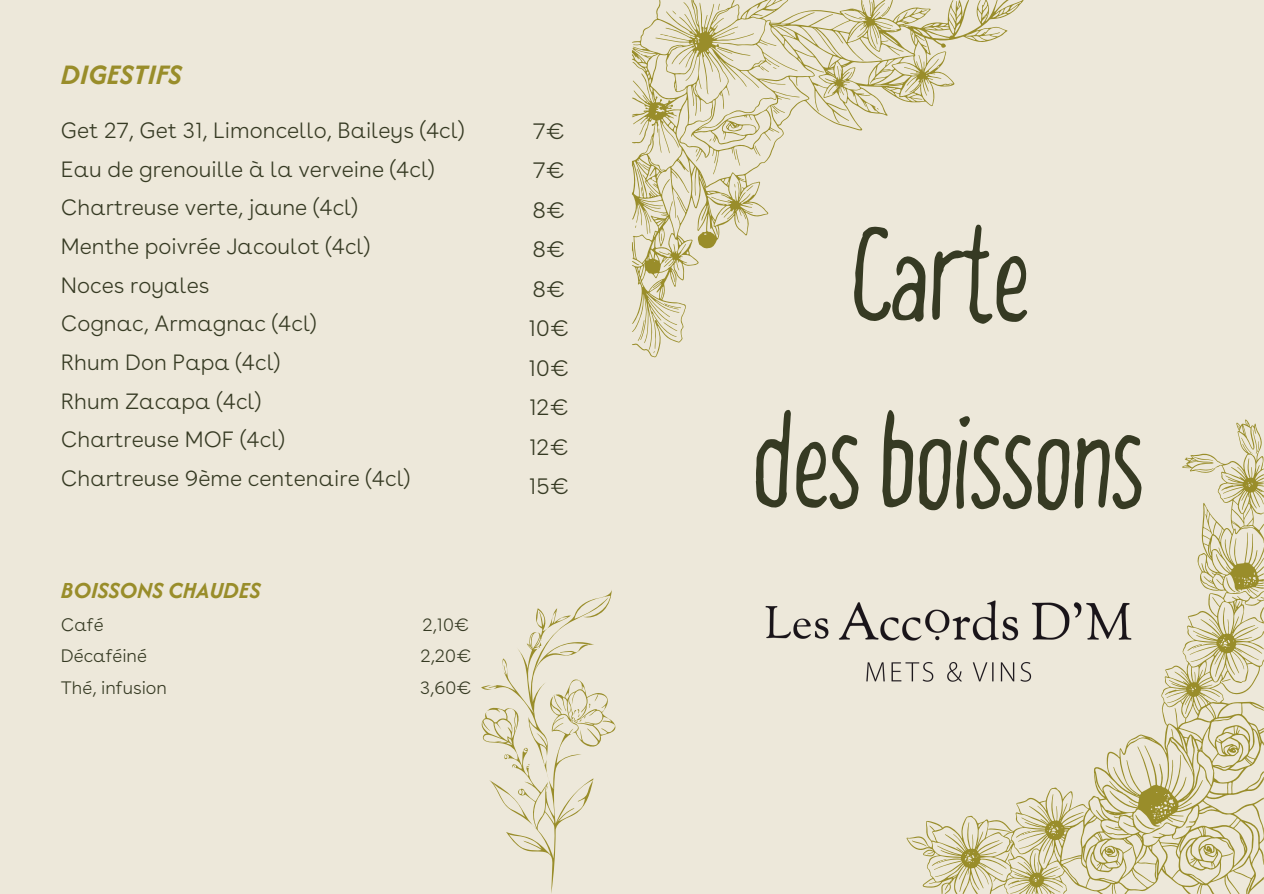
<style>
.page{position:relative;width:1264px;height:894px;background:#fff}
.page>*{position:absolute;margin:0;border:0;box-sizing:border-box;transform-origin:0 0}
.t1{font:132.75px/185.7px "Compotes Citro";color:#363a23;text-align:center}
.t2{font:italic 700 29.4px "Afacad";color:#998d2a}
.t3{font:italic 700 24px "Afacad";color:#998d2a}
.t4{font:300 22.5px/39.5px "Buenos Aires";color:#363a23}
.t5{font:300 22.05px/38.5px "Buenos Aires";color:#363a23}
.t6{font:300 18px/31.5px "Buenos Aires";color:#363a23}
</style>
<div class="page">
<div style="left:0;top:0;width:1263px;height:893px;background:#ede8da"></div>
<svg style="left:632px;top:0;width:391px;height:357px"></svg>
<svg style="left:907px;top:419px;width:356px;height:474px"></svg>
<svg style="left:481px;top:590px;width:135px;height:303px"></svg>
<img style="left:765px;top:547px;width:409px;height:194px">
<h2 class="t2" style="left:61px;top:55px;width:122px">DIGESTIFS</h2>
<p class="t5" style="left:61px;top:111px;width:405px">Get 27, Get 31, Limoncello, Baileys (4cl)<br>Eau de grenouille à la verveine (4cl)<br>Chartreuse verte, jaune (4cl)<br>Menthe poivrée Jacoulot (4cl)<br>Noces royales<br>Cognac, Armagnac (4cl)<br>Rhum Don Papa (4cl)<br>Rhum Zacapa (4cl)<br>Chartreuse MOF (4cl)<br>Chartreuse 9ème centenaire (4cl)</p>
<p class="t4" style="left:528px;top:111px;width:42px">7€<br>7€<br>8€<br>8€<br>8€<br>10€<br>10€<br>12€<br>12€<br>15€</p>
<p class="t3" style="left:61px;top:573px;width:201px">BOISSONS CHAUDES</p>
<p class="t6" style="left:61px;top:608px;width:108px">Café<br>Décaféiné<br>Thé, infusion</p>
<p class="t6" style="left:420px;top:608px;width:53px">2,10€<br>2,20€<br>3,60€</p>
<h1 class="t1" style="left:753px;top:190px;width:392px">Carte desboissons</h1>
</div>
